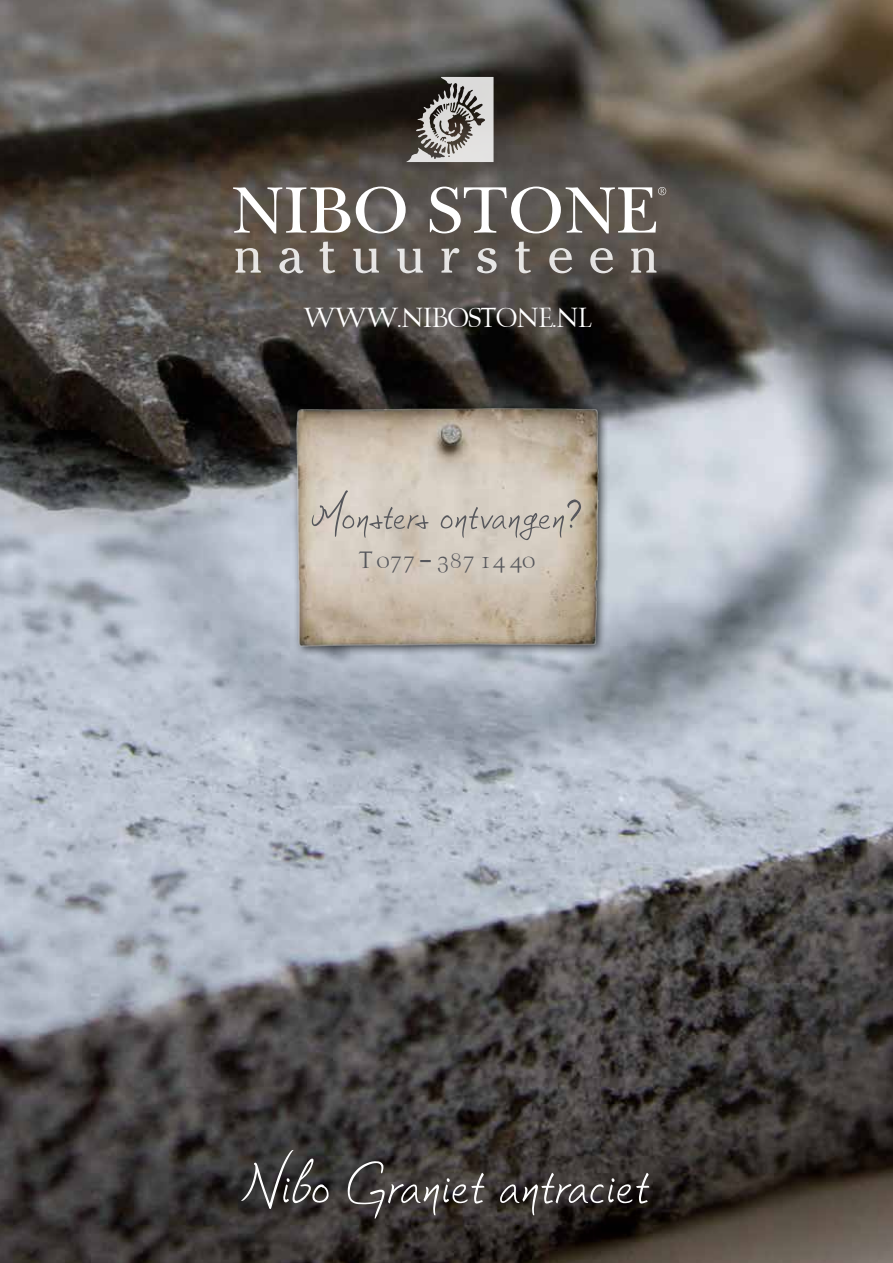
<style>
.page{position:relative;width:893px;height:1263px;background:#fff}
.page>*{position:absolute;margin:0;border:0;box-sizing:border-box;transform-origin:0 0}
.t1{font:72px "Soljik Dambaek";color:#fff}
.t2{font:52.2px "Soljik Dambaek";color:#56575c}
.t3{font:31.5px "Lizard Medieval";color:#fff}
.t4{font:27px "Lizard Medieval";color:#56575c}
</style>
<div class="page">
<img style="left:0;top:0;width:893px;height:1263px">
<svg style="left:406px;top:77px;width:88px;height:85px;background:#8c8885"></svg>
<svg style="left:235px;top:248px;width:26px;height:25px"></svg>
<svg style="left:279px;top:248px;width:24px;height:25px"></svg>
<svg style="left:320px;top:242px;width:15px;height:31px"></svg>
<svg style="left:353px;top:249px;width:26px;height:24px"></svg>
<svg style="left:397px;top:249px;width:26px;height:24px"></svg>
<svg style="left:441px;top:248px;width:18px;height:25px"></svg>
<svg style="left:477px;top:248px;width:20px;height:25px"></svg>
<svg style="left:515px;top:242px;width:16px;height:31px"></svg>
<svg style="left:549px;top:248px;width:23px;height:25px"></svg>
<svg style="left:590px;top:248px;width:23px;height:25px"></svg>
<svg style="left:631px;top:248px;width:25px;height:25px"></svg>
<svg style="left:233px;top:187px;width:117px;height:46px"></svg>
<svg style="left:356px;top:187px;width:50px;height:46px"></svg>
<svg style="left:430px;top:187px;width:236px;height:46px"></svg>
<img style="left:282px;top:394px;width:329px;height:269px">
<p class="t3" style="left:302px;top:301px;width:290px">WWW.NIBOSTONE.NL</p>
<p class="t2" style="left:310px;top:490px;width:274px">Monsters ontvangen?</p>
<p class="t4" style="left:359px;top:546px;width:177px">T 077 – 387 14 40</p>
<p class="t1" style="left:243px;top:1149px;width:409px">Nibo Graniet antraciet</p>
</div>
